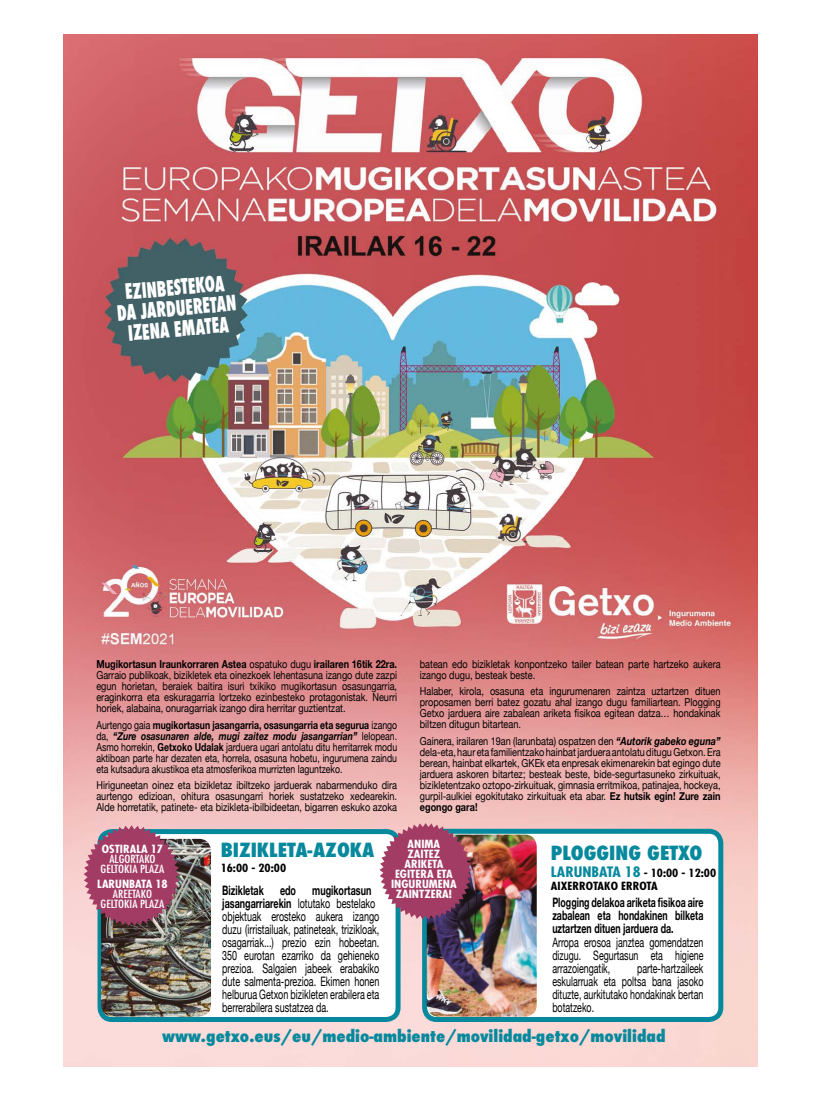
<style>
.page{position:relative;width:820px;height:1106px;background:#fff}
.page>*{position:absolute;margin:0;border:0;box-sizing:border-box;transform-origin:0 0}
.t1{font:800 condensed 20.7px/20.7px "Futura";color:#fff;text-align:center;scale:.77 1}
.t2{font:800 condensed 19px "Futura";color:#07899d;scale:1.06 1}
.t3{font:800 condensed 16px "Futura";color:#07899d;scale:1.06 1}
.t4{font:13px/13px "Helvetica Neue";color:#000;scale:.69 1}
.t5{font:13px/13px "Helvetica Neue";color:#000;text-align:justify;scale:.68 1}
.t6{font:700 13px/13px "Helvetica Neue";color:#000;text-align:justify;scale:.68 1}
.t7{font:11px/11px "Helvetica Neue";color:#000;text-align:justify;scale:.83 1}
.t8{font:11px/11px "Helvetica Neue";color:#000;text-align:justify;scale:.79 1}
.t9{font:700 condensed 11px/10px "Futura Std";color:#fff;text-align:center;scale:1.14 1}
.t10{font:700 condensed 11px/12.4px "Futura Std";color:#000;scale:1.14 1}
.t11{font:condensed 11px/10px "Futura Std";color:#fff;text-align:center;scale:1.14 1}
.s1{font-weight:700}
.s2{font-weight:700;font-style:italic}
.s3{font-size:14px;color:#07899d}
</style>
<div class="page">
<img style="left:63px;top:35px;width:694px;height:1031px">
<div style="left:424px;top:831px;width:296px;height:188px;background:#fff;border-radius:12px"></div>
<div style="left:422px;top:828px;width:301px;height:194px;border:5px solid #07899d;border-radius:12px"></div>
<div style="left:100px;top:831px;width:298px;height:188px;background:#fff;border-radius:12px"></div>
<div style="left:97px;top:829px;width:303px;height:193px;border:5px solid #07899d;border-radius:12px"></div>
<img style="left:426px;top:834px;width:110px;height:182px">
<img style="left:101px;top:838px;width:110px;height:178px">
<svg style="left:84px;top:825px;width:95px;height:101px;background:#a45774"></svg>
<svg style="left:379px;top:823px;width:92px;height:96px;background:#a45877"></svg>
<h1 class="t1" style="left:114px;top:282px;width:157px;rotate:-5deg">EZINBESTEKOA<br>DA JARDUERETAN<br>IZENA EMATEA</h1>
<p class="t7" style="left:96px;top:658px;width:364px"><span class="s1">Mugikortasun Iraunkorraren Astea</span> ospatuko dugu <span class="s1">irailaren 16tik 22ra.<br></span>Garraio publikoak, bizikletek eta oinezkoek lehentasuna izango dute zazpi egun horietan, beraiek baitira isuri txikiko mugikortasun osasungarria, eraginkorra eta eskuragarria lortzeko ezinbesteko protagonistak. Neurri horiek, alabaina, onuragarriak izango dira herritar guztientzat.</p>
<p class="t8" style="left:96px;top:719px;width:382px">Aurtengo gaia <span class="s1">mugikortasun jasangarria, osasungarria eta segurua</span> izango da, <span class="s2">“Zure osasunaren alde, mugi zaitez modu jasangarrian”</span> lelopean.<br>Asmo horrekin, <span class="s1">Getxoko Udalak</span> jarduera ugari antolatu ditu herritarrek modu aktiboan parte har dezaten eta, horrela, osasuna hobetu, ingurumena zaindu eta kutsadura akustikoa eta atmosferikoa murrizten laguntzeko.</p>
<p class="t7" style="left:96px;top:779px;width:364px">Hiriguneetan oinez eta bizikletaz ibiltzeko jarduerak nabarmenduko dira aurtengo edizioan, ohitura osasungarri horiek sustatzeko xedearekin.<br>Alde horretatik, patinete- eta bizikleta-ibilbideetan, bigarren eskuko azoka</p>
<p class="t7" style="left:419px;top:658px;width:364px">batean edo bizikletak konpontzeko tailer batean parte hartzeko aukera izango dugu, besteak beste.</p>
<p class="t7" style="left:419px;top:685px;width:364px">Halaber, kirola, osasuna eta ingurumenaren zaintza uztartzen dituen proposamen berri batez gozatu ahal izango dugu familiartean. Plogging Getxo jarduera aire zabalean ariketa fisikoa egitean datza… hondakinak biltzen ditugun bitartean.</p>
<p class="t7" style="left:419px;top:735px;width:364px">Gainera, irailaren 19an (larunbata) ospatzen den <span class="s2">“Autorik gabeko eguna” </span>dela-eta, haur eta familientzako hainbat jarduera antolatu ditugu Getxon. Era berean, hainbat elkartek, GKEk eta enpresak ekimenarekin bat egingo dute jarduera askoren bitartez; besteak beste, bide-segurtasuneko zirkuituak, bizikletentzako oztopo-zirkuituak, gimnasia erritmikoa, patinajea, hockeya, gurpil-aulkiei egokitutako zirkuituak eta abar. <span class="s1">Ez hutsik egin! Zure zain egongo gara!</span></p>
<p class="t9" style="left:391px;top:838px;width:59px">ANIMA<br>ZAITEZ<br>ARIKETA<br>EGITERA ETA<br>INGURUMENA<br>ZAINTZERA!</p>
<h2 class="t2" style="left:220px;top:837px;width:146px">BIZIKLETA-AZOKA</h2>
<p class="t10" style="left:220px;top:862px;width:59px">16:00 - 20:00</p>
<p class="t9" style="left:102px;top:843px;width:55px">OSTIRALA 17</p>
<p class="t11" style="left:101px;top:853px;width:57px">ALGORTAKO<br>GELTOKIA PLAZA</p>
<p class="t9" style="left:97px;top:879px;width:63px">LARUNBATA 18</p>
<p class="t11" style="left:101px;top:889px;width:57px">AREETAKO<br>GELTOKIA PLAZA</p>
<h2 class="t2" style="left:550px;top:841px;width:144px">PLOGGING GETXO</h2>
<p class="t10" style="left:550px;top:867px;width:146px"><span class="s3">LARUNBATA 18</span> - 10:00 - 12:00<br>AIXERROTAKO ERROTA</p>
<p class="t4" style="left:222px;top:883px;width:229px"><span class="s1">Bizikletak edo mugikortasun jasangarriarekin</span> lotutako bestelako objektuak erosteko aukera izango duzu (irristailuak, patineteak, trizikloak, osagarriak...) prezio ezin hobeetan.<br>350 eurotan ezarriko da gehieneko prezioa. Salgaien jabeek erabakiko dute salmenta-prezioa. Ekimen honen helburua Getxon bizikleten erabilera eta berrerabilera sustatzea da.</p>
<h3 class="t3" style="left:162px;top:1026px;width:476px">www.getxo.eus/eu/medio-ambiente/movilidad-getxo/movilidad</h3>
<p class="t6" style="left:552px;top:895px;width:223px">Plogging delakoa ariketa fisikoa aire zabalean eta hondakinen bilketa uztartzen dituen jarduera da.</p>
<p class="t5" style="left:552px;top:935px;width:223px">Arropa erosoa janztea gomendatzen dizugu. Segurtasun eta higiene arrazoiengatik,</p>
<p class="t5" style="left:552px;top:961px;width:223px;text-indent:85px">parte-hartzaileek eskularruak eta poltsa bana jasoko dituzte, aurkitutako hondakinak bertan botatzeko.</p>
</div>
